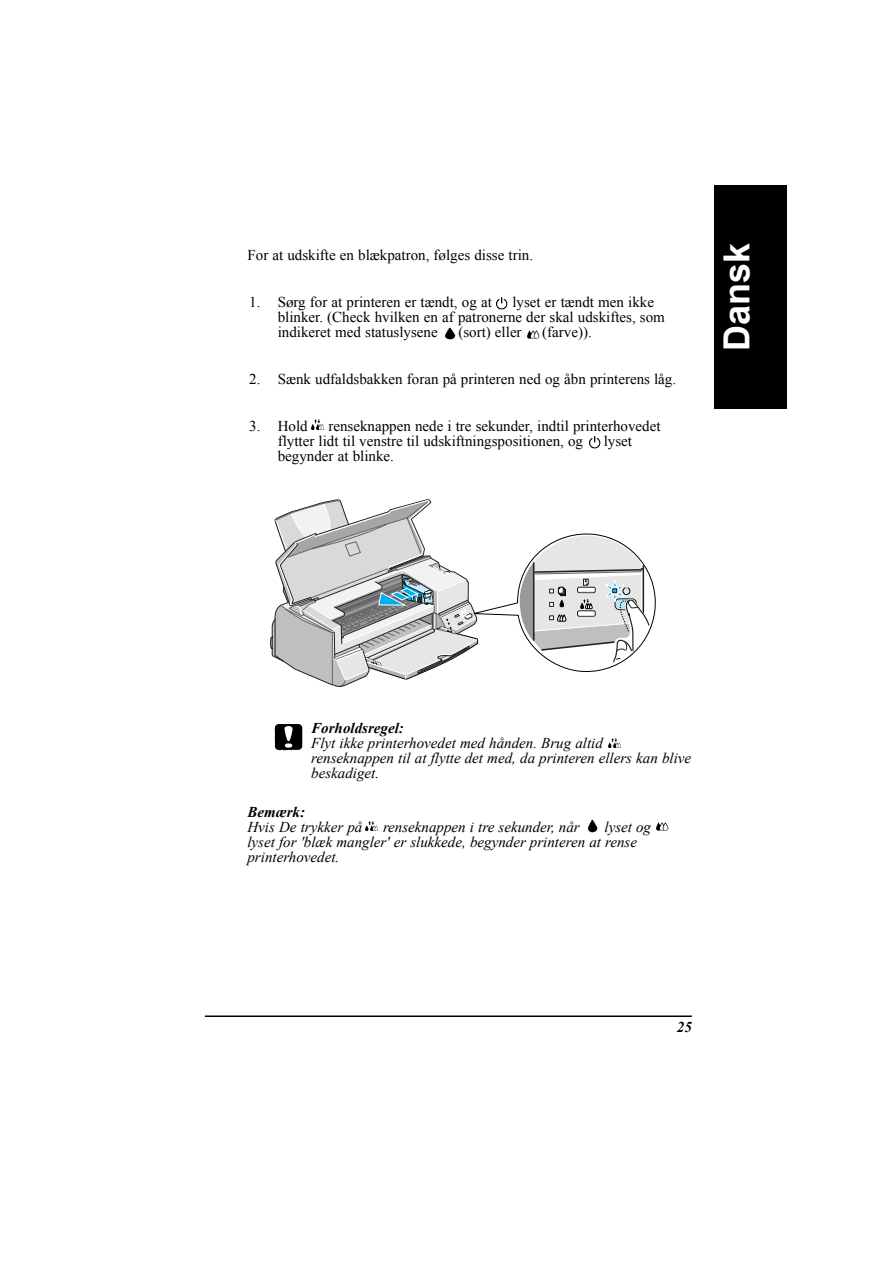
<style>
.page{position:relative;width:893px;height:1263px;background:#fff}
.page>*{position:absolute;margin:0;border:0;box-sizing:border-box;transform-origin:0 0}
.t1{font:700 36px "Arial";color:#fff}
.t2{font:15px/15px "Times New Roman";color:#000}
.t3{font:italic 15px/15px "Times New Roman";color:#000}
.t4{font:italic 700 15px "Times New Roman";color:#000}
</style>
<div class="page">
<svg style="left:588px;top:820px;width:10px;height:13px"></svg>
<svg style="left:656px;top:823px;width:12px;height:8px"></svg>
<hr style="left:205px;top:1016px;width:487px;height:1px;background:#000">
<div style="left:714px;top:185px;width:73px;height:223px;background:#000"></div>
<svg style="left:496px;top:297px;width:11px;height:12px"></svg>
<svg style="left:589px;top:436px;width:11px;height:12px"></svg>
<svg style="left:311px;top:420px;width:13px;height:9px"></svg>
<svg style="left:445px;top:327px;width:10px;height:13px"></svg>
<svg style="left:527px;top:330px;width:12px;height:8px"></svg>
<svg style="left:270px;top:499px;width:386px;height:188px"></svg>
<svg style="left:608px;top:738px;width:13px;height:10px"></svg>
<svg style="left:365px;top:821px;width:13px;height:10px"></svg>
<img style="left:274px;top:724px;width:29px;height:27px">
<p class="t2" style="left:247px;top:249px;width:287px">For at udskifte en blækpatron, følges disse trin.</p>
<p class="t2" style="left:249px;top:296px;width:244px">1. Sørg for at printeren er tændt, og at</p>
<p class="t2" style="left:278px;top:296px;width:389px;text-indent:235px">lyset er tændt men ikke blinker. (Check hvilken en af patronerne der skal udskiftes, som indikeret med statuslysene</p>
<p class="t2" style="left:458px;top:326px;width:65px">(sort) eller</p>
<p class="t2" style="left:542px;top:326px;width:51px">(farve)).</p>
<p class="t2" style="left:249px;top:373px;width:428px">2. Sænk udfaldsbakken foran på printeren ned og åbn printerens låg.</p>
<p class="t2" style="left:249px;top:420px;width:60px">3. Hold</p>
<p class="t2" style="left:278px;top:420px;width:384px;text-indent:51px">renseknappen nede i tre sekunder, indtil printerhovedet flytter lidt til venstre til udskiftningspositionen, og</p>
<p class="t2" style="left:603px;top:435px;width:30px">lyset</p>
<p class="t2" style="left:278px;top:450px;width:118px">begynder at blinke.</p>
<h1 class="t1" style="left:723px;top:351px;width:110px;rotate:-90deg">Dansk</h1>
<p class="t4" style="left:311px;top:723px;width:94px">Forholdsregel:</p>
<p class="t3" style="left:311px;top:738px;width:381px">Flyt ikke printerhovedet med hånden. Brug altid<br>renseknappen til at flytte det med, da printeren ellers kan blive beskadiget.</p>
<p class="t4" style="left:247px;top:806px;width:59px">Bemærk:</p>
<p class="t3" style="left:247px;top:821px;width:116px">Hvis De trykker på</p>
<p class="t3" style="left:383px;top:821px;width:198px">renseknappen i tre sekunder, når</p>
<p class="t3" style="left:247px;top:821px;width:405px;text-indent:357px">lyset og lyset for 'blæk mangler' er slukkede, begynder printeren at rense printerhovedet.</p>
<p class="t4" style="left:677px;top:1021px;width:16px">25</p>
</div>
